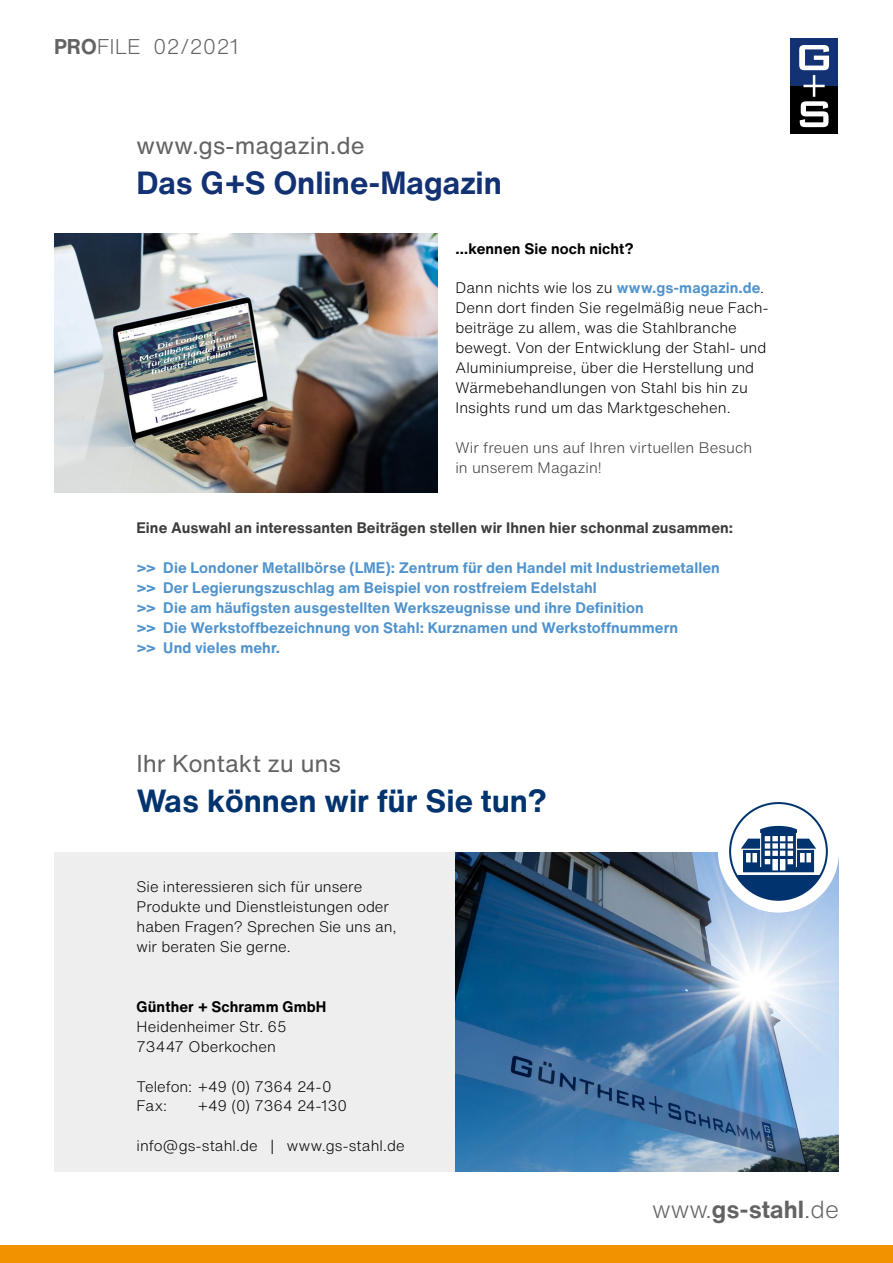
<style>
.page{position:relative;width:893px;height:1263px;background:#fff}
.page>*{position:absolute;margin:0;border:0;box-sizing:border-box;transform-origin:0 0}
.t1{font:700 31.5px "Helvetica Now Text";color:#01336e}
.t2{font:700 31.5px "Helvetica Now Text";color:#123274}
.t3{font:700 24.3px "Helvetica Now Text";color:#646363}
.t4{font:24px "Helvetica Now Text";letter-spacing:-.005em;color:#646363}
.t5{font:300 21px "Helvetica Now Text";color:#646363}
.t6{font:300 15px/20px "Helvetica Now Text";color:#000}
.t7{font:700 15px/20px "Helvetica Now Text";letter-spacing:.005em;color:#5093cc}
.t8{font:700 15px "Helvetica Now Text";letter-spacing:.005em;color:#3c3c3b}
.t9{font:300 15px/20px "Helvetica Now Text";letter-spacing:.005em;color:#3c3c3b}
.t10{font:700 15px "Helvetica Now Text";letter-spacing:.005em;color:#000}
.s1{font-weight:700}
.s2{font-weight:700;color:#5093cc}
.s3{font-weight:300}
</style>
<div class="page">
<div style="left:54px;top:852px;width:737px;height:319px;background:#eee"></div>
<img style="left:456px;top:852px;width:383px;height:319px">
<div style="left:0;top:1246px;width:893px;height:17px;background:#f39200"></div>
<div style="left:718px;top:791px;width:121px;height:122px;background:#fff;border-radius:50%"></div>
<svg style="left:741px;top:826px;width:75px;height:46px"></svg>
<svg style="left:730px;top:875px;width:97px;height:25px;fill:#01336e"></svg>
<div style="left:729px;top:802px;width:99px;height:99px;border:2px solid #01336e;border-radius:50%"></div>
<img style="left:54px;top:234px;width:383px;height:259px">
<svg style="left:790px;top:38px;width:48px;height:96px"></svg>
<h3 class="t5" style="left:54px;top:31px;width:187px"><span class="s1">PRO</span>FILE 02/2021</h3>
<h3 class="t4" style="left:136px;top:127px;width:230px">www.gs-magazin.de</h3>
<h1 class="t2" style="left:136px;top:159px;width:367px">Das G+S Online-Magazin</h1>
<p class="t10" style="left:455px;top:237px;width:180px">…kennen Sie noch nicht?</p>
<p class="t6" style="left:455px;top:278px;width:315px">Dann nichts wie los zu <span class="s2">www.gs-magazin.de</span>.<br>Denn dort finden Sie regelmäßig neue Fach&shy;beiträge zu allem, was die Stahlbranche bewegt. Von der Entwicklung der Stahl- und Aluminiumpreise, über die Herstellung und Wärmebehandlungen von Stahl bis hin zu Insights rund um das Marktgeschehen.</p>
<p class="t9" style="left:455px;top:437px;width:298px">Wir freuen uns auf Ihren virtuellen Besuch in unserem Magazin!</p>
<p class="t8" style="left:136px;top:516px;width:598px">Eine Auswahl an interessanten Beiträgen stellen wir Ihnen hier schonmal zusammen:</p>
<p class="t7" style="left:136px;top:557px;width:585px">&gt;&gt; Die Londoner Metallbörse (LME): Zentrum für den Handel mit Industriemetallen &gt;&gt; Der Legierungszuschlag am Beispiel von rostfreiem Edelstahl<br>&gt;&gt; Die am häufigsten ausgestellten Werkszeugnisse und ihre Definition<br>&gt;&gt; Die Werkstoffbezeichnung von Stahl: Kurznamen und Werkstoffnummern<br>&gt;&gt; Und vieles mehr.</p>
<h3 class="t4" style="left:136px;top:746px;width:206px">Ihr Kontakt zu uns</h3>
<h1 class="t1" style="left:136px;top:777px;width:412px">Was können wir für Sie tun?</h1>
<p class="t6" style="left:137px;top:876px;width:261px">Sie interessieren sich für unsere<br>Produkte und Dienstleistungen oder haben Fragen? Sprechen Sie uns an, wir beraten Sie gerne.</p>
<p class="t10" style="left:137px;top:995px;width:191px">Günther + Schramm GmbH</p>
<p class="t6" style="left:137px;top:1016px;width:152px">Heidenheimer Str. 65<br>73447 Oberkochen</p>
<p class="t6" style="left:137px;top:1076px;width:197px">Telefon: +49 (0) 7364 24-0<br>Fax:</p>
<p class="t6" style="left:198px;top:1096px;width:150px">+49 (0) 7364 24-130</p>
<p class="t6" style="left:137px;top:1135px;width:270px">info@gs-stahl.de | www.gs-stahl.de</p>
<h2 class="t3" style="left:652px;top:1191px;width:188px"><span class="s3">www.</span>gs-stahl<span class="s3">.de</span></h2>
</div>
